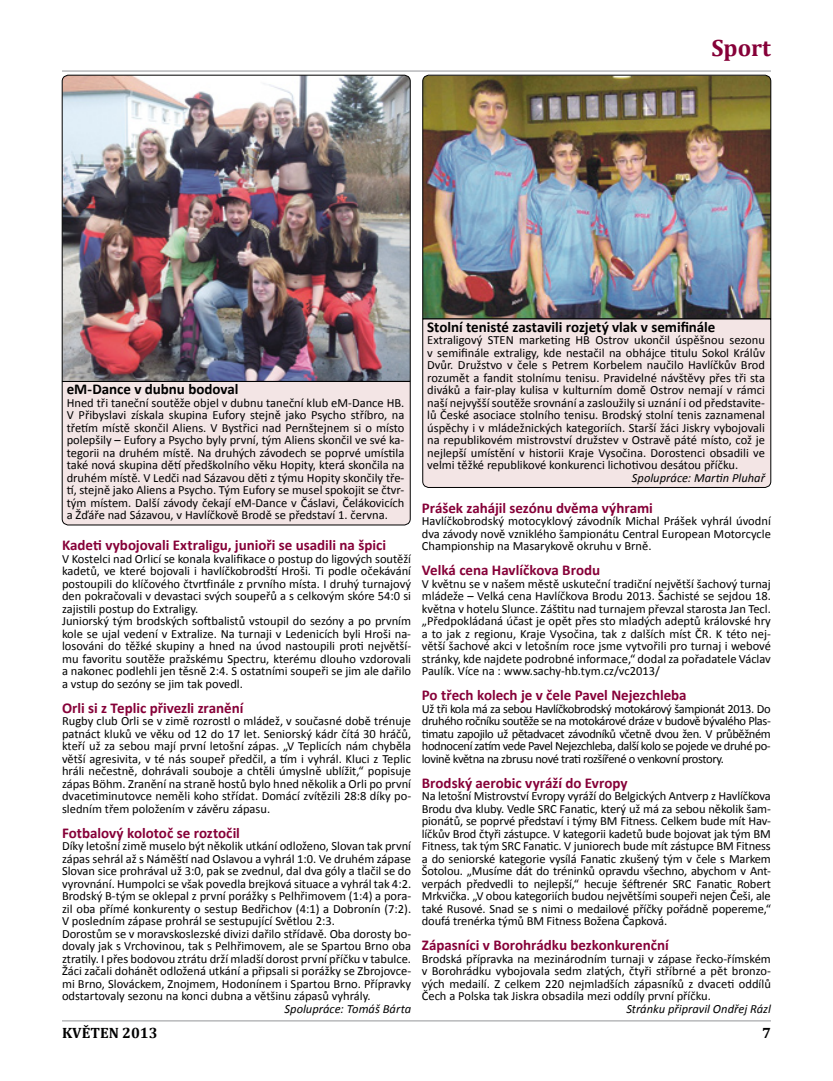
<style>
.page{position:relative;width:833px;height:1081px;background:#fff}
.page>*{position:absolute;margin:0;border:0;box-sizing:border-box;transform-origin:0 0}
.t1{font:700 23.75px "Cambria";color:#860038}
.t2{font:700 15px "Calibri";color:#860038}
.t3{font:700 15px "Calibri";color:#000}
.t4{font:700 15px "Cambria";color:#000}
.t5{font:12.5px/12.5px "Calibri";color:#000;text-align:justify}
.t6{font:italic 12.5px "Calibri";color:#000}
</style>
<div class="page">
<hr style="left:62px;top:71px;width:709px;height:1px;background:#939598">
<hr style="left:62px;top:1020px;width:709px;height:1px;background:#939598">
<img style="left:422px;top:75px;width:349px;height:244px">
<div style="left:422px;top:319px;width:349px;height:169px;background:#f3e5e5"></div>
<img style="left:62px;top:75px;width:348px;height:306px">
<div style="left:62px;top:381px;width:348px;height:144px;background:#f3e5e5"></div>
<h1 class="t1" style="left:711px;top:33px;width:61px">Sport</h1>
<p class="t3" style="left:67px;top:380px;width:173px">eM-Dance v dubnu bodoval</p>
<p class="t5" style="left:67px;top:396px;width:339px">Hned tři taneční soutěže objel v dubnu taneční klub eM-Dance HB.<br>V Přibyslavi získala skupina Eufory stejně jako Psycho stříbro, na třetím místě skončil Aliens. V Bystřici nad Pernštejnem si o místo polepšily – Eufory a Psycho byly první, tým Aliens skončil ve své ka&shy;tegorii na druhém místě. Na druhých závodech se poprvé umístila také nová skupina dětí předškolního věku Hopity, která skončila na druhém místě. V Ledči nad Sázavou děti z týmu Hopity skončily tře&shy;tí, stejně jako Aliens a Psycho. Tým Eufory se musel spokojit se čtvr&shy;tým místem. Další závody čekají eM-Dance v Čáslavi, Čelákovicích a Žďáře nad Sázavou, v Havlíčkově Brodě se představí 1. června.</p>
<p class="t2" style="left:62px;top:536px;width:325px">Kadeti vybojovali Extraligu, junioři se usadili na špici</p>
<p class="t5" style="left:62px;top:552px;width:351px;text-align:left">V Kostelci nad Orlicí se konala kvalifikace o postup do ligových soutěží kadetů, ve které bojovali i havlíčkobrodští Hroši. Ti podle očekávání postoupili do klíčového čtvrtfinále z prvního místa. I druhý turnajový den pokračovali v devastaci svých soupeřů a s celkovým skóre 54:0 si zajistili postup do Extraligy.<br>Juniorský tým brodských softbalistů vstoupil do sezóny a po prvním kole se ujal vedení v Extralize. Na turnaji v Ledenicích byli Hroši na&shy;losováni do těžké skupiny a hned na úvod nastoupili proti největší&shy;mu favoritu soutěže pražskému Spectru, kterému dlouho vzdorovali a nakonec podlehli jen těsně 2:4. S ostatními soupeři se jim ale dařilo a vstup do sezóny se jim tak povedl.</p>
<p class="t2" style="left:62px;top:698px;width:183px">Orli si z Teplic přivezli zranění</p>
<p class="t5" style="left:62px;top:714px;width:351px">Rugby club Orli se v zimě rozrostl o mládež, v současné době trénuje patnáct kluků ve věku od 12 do 17 let. Seniorský kádr čítá 30 hráčů, kteří už za sebou mají první letošní zápas. „V Teplicích nám chyběla větší agresivita, v té nás soupeř předčil, a tím i vyhrál. Kluci z Teplic hráli nečestně, dohrávali souboje a chtěli úmyslně ublížit,“ popisuje zápas Böhm. Zranění na straně hostů bylo hned několik a Orli po první dvacetiminutovce neměli koho střídat. Domácí zvítězili 28:8 díky po&shy;sledním třem položením v závěru zápasu.</p>
<p class="t2" style="left:62px;top:823px;width:179px">Fotbalový kolotoč se roztočil</p>
<p class="t5" style="left:62px;top:839px;width:351px;text-align:left">Díky letošní zimě muselo být několik utkání odloženo, Slovan tak první zápas sehrál až s Náměští nad Oslavou a vyhrál 1:0. Ve druhém zápase Slovan sice prohrával už 3:0, pak se zvednul, dal dva góly a tlačil se do vyrovnání. Humpolci se však povedla brejková situace a vyhrál tak 4:2.<br>Brodský B-tým se oklepal z první porážky s Pelhřimovem (1:4) a pora&shy;zil oba přímé konkurenty o sestup Bedřichov (4:1) a Dobronín (7:2).<br>V posledním zápase prohrál se sestupující Světlou 2:3.<br>Dorostům se v moravskoslezské divizi dařilo střídavě. Oba dorosty bo&shy;dovaly jak s Vrchovinou, tak s Pelhřimovem, ale se Spartou Brno oba ztratily. I přes bodovou ztrátu drží mladší dorost první příčku v tabulce.<br>Žáci začali dohánět odložená utkání a připsali si porážky se Zbrojovce&shy;mi Brno, Slováckem, Znojmem, Hodonínem i Spartou Brno. Přípravky odstartovaly sezonu na konci dubna a většinu zápasů vyhrály.</p>
<p class="t6" style="left:284px;top:1001px;width:128px">Spolupráce: Tomáš Bárta</p>
<p class="t3" style="left:427px;top:317px;width:290px">Stolní tenisté zastavili rozjetý vlak v semifinále</p>
<p class="t5" style="left:427px;top:333px;width:339px">Extraligový STEN marketing HB Ostrov ukončil úspěšnou sezonu v semifinále extraligy, kde nestačil na obhájce titulu Sokol Králův Dvůr. Družstvo v čele s Petrem Korbelem naučilo Havlíčkův Brod rozumět a fandit stolnímu tenisu. Pravidelné návštěvy přes tři sta diváků a fair-play kulisa v kulturním domě Ostrov nemají v rámci naší nejvyšší soutěže srovnání a zasloužily si uznání i od představite&shy;lů České asociace stolního tenisu. Brodský stolní tenis zaznamenal úspěchy i v mládežnických kategoriích. Starší žáci Jiskry vybojovali na republikovém mistrovství družstev v Ostravě páté místo, což je nejlepší umístění v historii Kraje Vysočina. Dorostenci obsadili ve velmi těžké republikové konkurenci lichotivou desátou příčku.</p>
<p class="t6" style="left:632px;top:470px;width:135px">Spolupráce: Martin Pluhař</p>
<p class="t2" style="left:422px;top:498px;width:232px">Prášek zahájil sezónu dvěma výhrami</p>
<p class="t5" style="left:422px;top:514px;width:350px">Havlíčkobrodský motocyklový závodník Michal Prášek vyhrál úvodní dva závody nově vzniklého šampionátu Central European Motorcycle Championship na Masarykově okruhu v Brně.</p>
<p class="t2" style="left:422px;top:561px;width:180px">Velká cena Havlíčkova Brodu</p>
<p class="t5" style="left:422px;top:577px;width:351px">V květnu se v našem městě uskuteční tradiční největší šachový turnaj mládeže – Velká cena Havlíčkova Brodu 2013. Šachisté se sejdou 18. května v hotelu Slunce. Záštitu nad turnajem převzal starosta Jan Tecl. „Předpokládaná účast je opět přes sto mladých adeptů královské hry a to jak z regionu, Kraje Vysočina, tak z dalších míst ČR. K této nej&shy;větší šachové akci v letošním roce jsme vytvořili pro turnaj i webové stránky, kde najdete podrobné informace,“ dodal za pořadatele Václav Paulík. Více na : www.sachy-hb.tym.cz/vc2013/</p>
<p class="t2" style="left:422px;top:686px;width:266px">Po třech kolech je v čele Pavel Nejezchleba</p>
<p class="t5" style="left:422px;top:702px;width:351px">Už tři kola má za sebou Havlíčkobrodský motokárový šampionát 2013. Do druhého ročníku soutěže se na motokárové dráze v budově bývalého Plas&shy;timatu zapojilo už pětadvacet závodníků včetně dvou žen. V průběžném hodnocení zatím vede Pavel Nejezchleba, další kolo se pojede ve druhé po&shy;lovině května na zbrusu nové trati rozšířené o venkovní prostory.</p>
<p class="t2" style="left:422px;top:773px;width:207px">Brodský aerobic vyráží do Evropy</p>
<p class="t5" style="left:422px;top:789px;width:351px">Na letošní Mistrovství Evropy vyráží do Belgických Antverp z Havlíčkova Brodu dva kluby. Vedle SRC Fanatic, který už má za sebou několik šam&shy;pionátů, se poprvé představí i týmy BM Fitness. Celkem bude mít Hav&shy;líčkův Brod čtyři zástupce. V kategorii kadetů bude bojovat jak tým BM Fitness, tak tým SRC Fanatic. V juniorech bude mít zástupce BM Fitness a do seniorské kategorie vysílá Fanatic zkušený tým v čele s Markem Šotolou. „Musíme dát do tréninků opravdu všechno, abychom v Ant&shy;verpách předvedli to nejlepší,“ hecuje šéftrenér SRC Fanatic Robert Mrkvička. „V obou kategoriích budou největšími soupeři nejen Češi, ale také Rusové. Snad se s nimi o medailové příčky pořádně popereme,“ doufá trenérka týmů BM Fitness Božena Čapková.</p>
<p class="t2" style="left:422px;top:936px;width:248px">Zápasníci v Borohrádku bezkonkurenční</p>
<p class="t5" style="left:422px;top:952px;width:350px">Brodská přípravka na mezinárodním turnaji v zápase řecko-římském v Borohrádku vybojovala sedm zlatých, čtyři stříbrné a pět bronzo&shy;vých medailí. Z celkem 220 nejmladších zápasníků z dvaceti oddílů Čech a Polska tak Jiskra obsadila mezi oddíly první příčku.</p>
<p class="t6" style="left:626px;top:1001px;width:146px">Stránku připravil Ondřej Rázl</p>
<p class="t4" style="left:62px;top:1024px;width:97px">KVĚTEN 2013</p>
<p class="t4" style="left:762px;top:1024px;width:10px">7</p>
</div>
